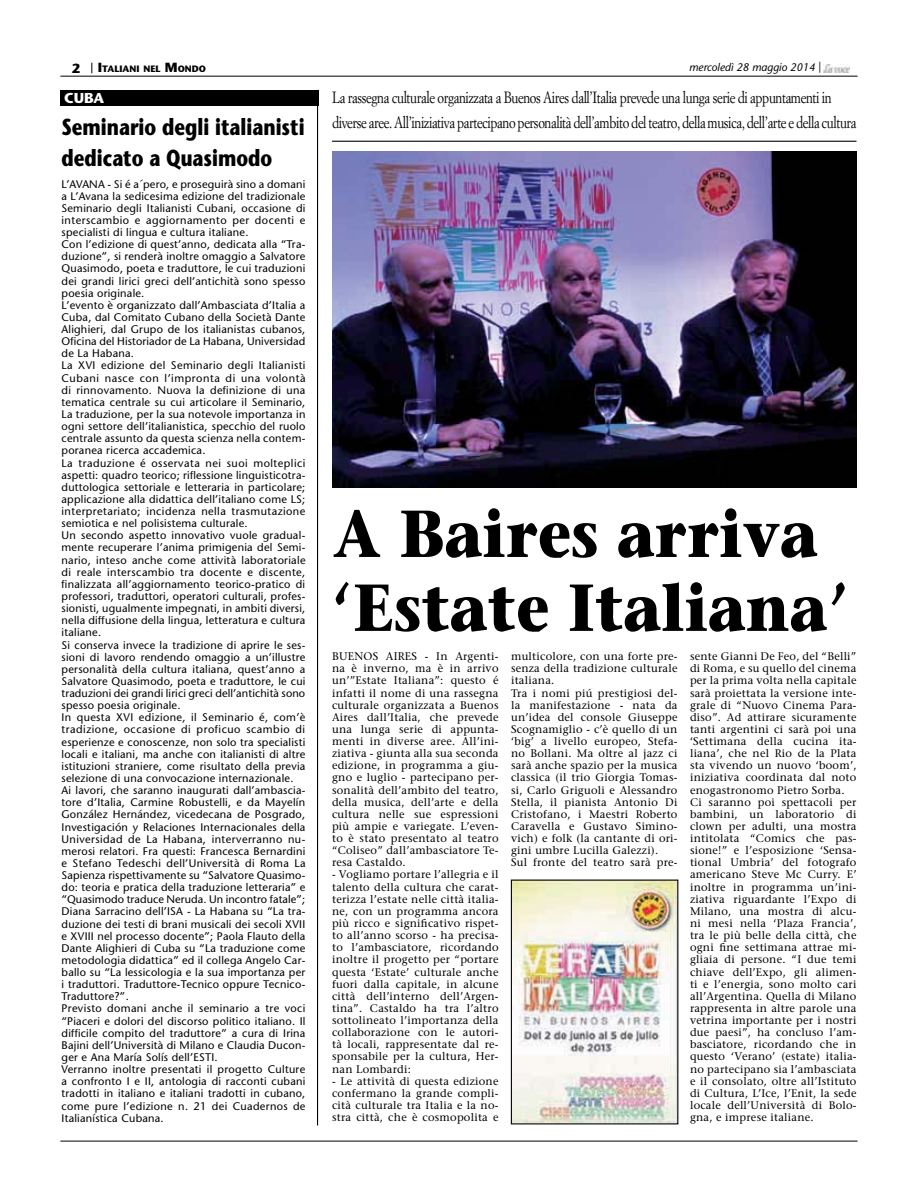
<style>
.page{position:relative;width:918px;height:1188px;background:#fff}
.page>*{position:absolute;margin:0;border:0;box-sizing:border-box;transform-origin:0 0}
.t1{font:700 66.15px/73.9px "Stone Serif";color:#000;scale:.9 1}
.t2{font:700 23.1px/30.9px "Stone Sans";color:#000;scale:.8 1}
.t3{font:16.05px/25.3px "Simoncini Garamond";letter-spacing:-.03em;color:#000;scale:.8 1}
.t4{font:700 14.4px "Stone Sans";color:#fff}
.t5{font:700 13.2px "Stone Sans";color:#000}
.t6{font:11.1px/12.1px "Stone Sans";letter-spacing:.02em;color:#000}
.t7{font:11.1px/12.1px "Stone Serif";letter-spacing:.02em;color:#000;text-align:justify}
.t8{font:italic 11.1px "Stone Sans";color:#000}
.t9{font:700 9.3px "Stone Sans";color:#000}
.s1{font-size:13.2px}
.s2{font-style:normal}
</style>
<div class="page">
<hr style="left:60px;top:1141px;width:798px;height:1px;background:#000">
<hr style="left:60px;top:76px;width:798px;height:1px;background:#000">
<img style="left:824px;top:65px;width:25px;height:8px">
<hr style="left:332px;top:141px;width:524px;height:1px;background:#000">
<div style="left:60px;top:90px;width:258px;height:15px;background:#000"></div>
<hr style="left:317px;top:90px;width:1px;height:1035px;background:#000">
<img style="left:332px;top:151px;width:524px;height:337px">
<img style="left:513px;top:882px;width:163px;height:240px">
<div style="left:511px;top:880px;width:167px;height:244px;border:1px solid #000"></div>
<p class="t5" style="left:72px;top:63px;width:10px">2</p>
<p class="t9" style="left:98px;top:66px;width:110px"><span class="s1">I</span>TALIANI NEL <span class="s1">M</span>ONDO</p>
<p class="t8" style="left:689px;top:63px;width:134px">mercoledì 28 maggio 2014 <span class="s2">|</span></p>
<p class="t4" style="left:64px;top:92px;width:42px">CUBA</p>
<h2 class="t2" style="left:62px;top:114px;width:305px">Seminario degli italianisti dedicato a Quasimodo</h2>
<p class="t6" style="left:62px;top:179px;width:246px">L’AVANA - Si é a´pero, e proseguirà sino a domani a L’Avana la sedicesima edizione del tradizionale Seminario degli Italianisti Cubani, occasione di interscambio e aggiornamento per docenti e specialisti di lingua e cultura italiane.<br>Con l’edizione di quest’anno, dedicata alla “Tra&shy;duzione”, si renderà inoltre omaggio a Salvatore Quasimodo, poeta e traduttore, le cui traduzioni dei grandi lirici greci dell’antichità sono spesso poesia originale.<br>L’evento è organizzato dall’Ambasciata d’Italia a Cuba, dal Comitato Cubano della Società Dante Alighieri, dal Grupo de los italianistas cubanos, Oficina del Historiador de La Habana, Universidad de La Habana.<br>La XVI edizione del Seminario degli Italianisti Cubani nasce con l’impronta di una volontà di rinnovamento. Nuova la definizione di una tematica centrale su cui articolare il Seminario, La traduzione, per la sua notevole importanza in ogni settore dell’italianistica, specchio del ruolo centrale assunto da questa scienza nella contem&shy;poranea ricerca accademica.<br>La traduzione é osservata nei suoi molteplici aspetti: quadro teorico; riflessione linguisticotra&shy;duttologica settoriale e letteraria in particolare; applicazione alla didattica dell’italiano come LS; interpretariato; incidenza nella trasmutazione semiotica e nel polisistema culturale.<br>Un secondo aspetto innovativo vuole gradual&shy;mente recuperare l’anima primigenia del Semi&shy;nario, inteso anche come attività laboratoriale di reale interscambio tra docente e discente, finalizzata all’aggiornamento teorico-pratico di professori, traduttori, operatori culturali, profes&shy;sionisti, ugualmente impegnati, in ambiti diversi, nella diffusione della lingua, letteratura e cultura italiane.<br>Si conserva invece la tradizione di aprire le ses&shy;sioni di lavoro rendendo omaggio a un’illustre personalità della cultura italiana, quest’anno a Salvatore Quasimodo, poeta e traduttore, le cui traduzioni dei grandi lirici greci dell’antichità sono spesso poesia originale.<br>In questa XVI edizione, il Seminario é, com’è tradizione, occasione di proficuo scambio di esperienze e conoscenze, non solo tra specialisti locali e italiani, ma anche con italianisti di altre istituzioni straniere, come risultato della previa selezione di una convocazione internazionale.<br>Ai lavori, che saranno inaugurati dall’ambascia&shy;tore d’Italia, Carmine Robustelli, e da Mayelín González Hernández, vicedecana de Posgrado, Investigación y Relaciones Internacionales della Universidad de La Habana, interverranno nu&shy;merosi relatori. Fra questi: Francesca Bernardini e Stefano Tedeschi dell’Università di Roma La Sapienza rispettivamente su “Salvatore Quasimo&shy;do: teoria e pratica della traduzione letteraria” e “Quasimodo traduce Neruda. Un incontro fatale”; Diana Sarracino dell’ISA - La Habana su “La tra&shy;duzione dei testi di brani musicali dei secoli XVII e XVIII nel processo docente”; Paola Flauto della Dante Alighieri di Cuba su “La traduzione come metodologia didattica” ed il collega Angelo Car&shy;ballo su “La lessicologia e la sua importanza per i traduttori. Traduttore-Tecnico oppure Tecnico-Traduttore?”.<br>Previsto domani anche il seminario a tre voci “Piaceri e dolori del discorso politico italiano. Il difficile compito del traduttore” a cura di Irina Bajini dell’Università di Milano e Claudia Ducon&shy;ger e Ana María Solís dell’ESTI.<br>Verranno inoltre presentati il progetto Culture a confronto I e II, antologia di racconti cubani tradotti in italiano e italiani tradotti in cubano, come pure l’edizione n. 21 dei Cuadernos de Italianística Cubana.</p>
<h3 class="t3" style="left:332px;top:86px;width:657px">La rassegna culturale organizzata a Buenos Aires dall’Italia prevede una lunga serie di appuntamenti in diverse aree. All’iniziativa partecipano personalità dell’ambito del teatro, della musica, dell’arte e della cultura</h3>
<h1 class="t1" style="left:333px;top:504px;width:573px">A Baires arriva ‘Estate Italiana’</h1>
<p class="t7" style="left:332px;top:651px;width:168px">BUENOS AIRES - In Argenti&shy;na è inverno, ma è in arrivo un’”Estate Italiana”: questo é infatti il nome di una rassegna culturale organizzata a Buenos Aires dall’Italia, che prevede una lunga serie di appunta&shy;menti in diverse aree. All’ini&shy;ziativa - giunta alla sua seconda edizione, in programma a giu&shy;gno e luglio - partecipano per&shy;sonalità dell’ambito del teatro, della musica, dell’arte e della cultura nelle sue espressioni più ampie e variegate. L’even&shy;to è stato presentato al teatro “Coliseo” dall’ambasciatore Te&shy;resa Castaldo.</p>
<p class="t7" style="left:332px;top:870px;width:168px">- Vogliamo portare l’allegria e il talento della cultura che carat&shy;terizza l’estate nelle città italia&shy;ne, con un programma ancora più ricco e significativo rispet&shy;to all’anno scorso - ha precisa&shy;to l’ambasciatore, ricordando inoltre il progetto per “portare questa ‘Estate’ culturale anche fuori dalla capitale, in alcune città dell’interno dell’Argen&shy;tina”. Castaldo ha tra l’altro sottolineato l’importanza della collaborazione con le autori&shy;tà locali, rappresentate dal re&shy;sponsabile per la cultura, Her&shy;nan Lombardi:</p>
<p class="t7" style="left:332px;top:1076px;width:168px">- Le attività di questa edizione confermano la grande compli&shy;cità culturale tra Italia e la no&shy;stra città, che è cosmopolita e</p>
<p class="t7" style="left:511px;top:651px;width:168px;text-align:left">multicolore, con una forte pre&shy;senza della tradizione culturale italiana.<br>Tra i nomi piú prestigiosi del&shy;la manifestazione - nata da un’idea del console Giuseppe<br>Scognamiglio - c’è quello di un ‘big’ a livello europeo, Stefa&shy;no Bollani. Ma oltre al jazz ci sarà anche spazio per la musica classica (il trio Giorgia Tomas&shy;si, Carlo Griguoli e Alessandro<br>Stella, il pianista Antonio Di<br>Cristofano, i Maestri Roberto<br>Caravella e Gustavo Simino&shy;vich) e folk (la cantante di ori&shy;gini umbre Lucilla Galezzi).<br>Sul fronte del teatro sarà pre-</p>
<p class="t7" style="left:690px;top:651px;width:168px;text-align:left">sente Gianni De Feo, del “Belli” di Roma, e su quello del cinema per la prima volta nella capitale sarà proiettata la versione inte&shy;grale di “Nuovo Cinema Para&shy;diso”. Ad attirare sicuramente tanti argentini ci sarà poi una ‘Settimana della cucina ita&shy;liana’, che nel Rio de la Plata sta vivendo un nuovo ‘boom’, iniziativa coordinata dal noto enogastronomo Pietro Sorba.<br>Ci saranno poi spettacoli per bambini, un laboratorio di clown per adulti, una mostra intitolata “Comics che pas&shy;sione!” e l’esposizione ‘Sensa&shy;tional Umbria’ del fotografo americano Steve Mc Curry. E’ inoltre in programma un’ini&shy;ziativa riguardante l’Expo di<br>Milano, una mostra di alcu&shy;ni mesi nella ‘Plaza Francia’, tra le più belle della città, che ogni fine settimana attrae mi&shy;gliaia di persone. “I due temi chiave dell’Expo, gli alimen&shy;ti e l’energia, sono molto cari all’Argentina. Quella di Milano rappresenta in altre parole una vetrina importante per i nostri due paesi”, ha concluso l’am&shy;basciatore, ricordando che in questo ‘Verano’ (estate) italia&shy;no partecipano sia l’ambasciata e il consolato, oltre all’Istituto di Cultura, L’Ice, l’Enit, la sede locale dell’Università di Bolo&shy;gna, e imprese italiane.</p>
</div>
